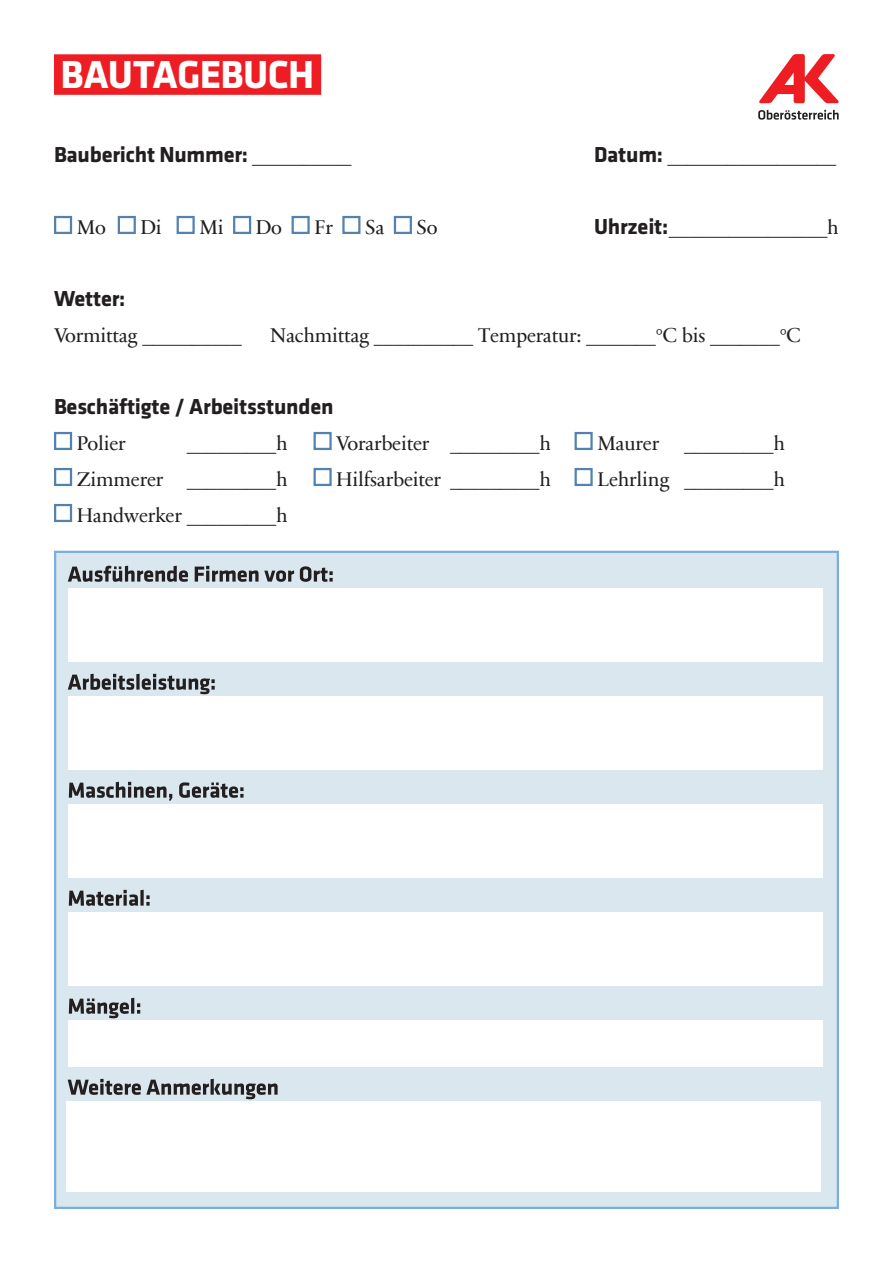
<style>
.page{position:relative;width:893px;height:1263px;background:#fff}
.page>*{position:absolute;margin:0;border:0;box-sizing:border-box;transform-origin:0 0}
.t1{font:700 40.5px "Klavika Basic";letter-spacing:-.015em;color:#fff}
.t2{font:700 22.5px "Klavika Basic";letter-spacing:-.01em;color:#231f20}
.t3{font:20.25px "Sabon Next Com";letter-spacing:-.01em;color:#231f20}
.s1{font-family:"Sabon Next Com";font-weight:400;font-size:20.25px}
.s2{font-family:"Klavika Basic";font-weight:700;font-size:22.5px}
</style>
<div class="page">
<div style="left:54px;top:54px;width:267px;height:41px;background:#ee1d23"></div>
<div style="left:54px;top:216px;width:18px;height:18px;background:#fff;border:2px solid #5482b0"></div>
<div style="left:118px;top:216px;width:18px;height:18px;background:#fff;border:2px solid #5482b0"></div>
<div style="left:177px;top:216px;width:18px;height:18px;background:#fff;border:2px solid #5482b0"></div>
<div style="left:233px;top:216px;width:18px;height:18px;background:#fff;border:2px solid #5482b0"></div>
<div style="left:292px;top:216px;width:18px;height:18px;background:#fff;border:2px solid #5482b0"></div>
<div style="left:342px;top:216px;width:18px;height:18px;background:#fff;border:2px solid #5482b0"></div>
<div style="left:394px;top:216px;width:18px;height:18px;border:2px solid #5482b0"></div>
<div style="left:54px;top:432px;width:18px;height:18px;background:#fff;border:2px solid #5482b0"></div>
<div style="left:314px;top:432px;width:18px;height:18px;background:#fff;border:2px solid #5482b0"></div>
<div style="left:574px;top:432px;width:19px;height:18px;background:#fff;border:2px solid #5482b0"></div>
<div style="left:54px;top:468px;width:18px;height:18px;background:#fff;border:2px solid #5482b0"></div>
<div style="left:314px;top:468px;width:18px;height:18px;background:#fff;border:2px solid #5482b0"></div>
<div style="left:574px;top:468px;width:19px;height:18px;background:#fff;border:2px solid #5482b0"></div>
<div style="left:54px;top:504px;width:18px;height:18px;background:#fff;border:2px solid #5482b0"></div>
<div style="left:54px;top:551px;width:785px;height:658px;background:#dae7ee;border:2px solid #79aede"></div>
<svg style="left:68px;top:1079px;width:210px;height:20px"></svg>
<svg style="left:69px;top:998px;width:71px;height:20px"></svg>
<svg style="left:69px;top:890px;width:81px;height:16px"></svg>
<svg style="left:69px;top:782px;width:174px;height:19px"></svg>
<svg style="left:68px;top:674px;width:147px;height:20px"></svg>
<svg style="left:68px;top:566px;width:265px;height:16px"></svg>
<div style="left:68px;top:588px;width:754px;height:74px;background:#fff"></div>
<div style="left:68px;top:696px;width:754px;height:74px;background:#fff"></div>
<div style="left:68px;top:804px;width:754px;height:74px;background:#fff"></div>
<div style="left:68px;top:912px;width:754px;height:74px;background:#fff"></div>
<div style="left:68px;top:1020px;width:754px;height:47px;background:#fff"></div>
<div style="left:67px;top:1101px;width:754px;height:91px;background:#fff"></div>
<svg style="left:759px;top:54px;width:80px;height:49px"></svg>
<svg style="left:758px;top:110px;width:81px;height:10px"></svg>
<h1 class="t1" style="left:60px;top:46px;width:255px">BAUTAGEBUCH</h1>
<p class="t2" style="left:54px;top:138px;width:299px">Baubericht Nummer: <span class="s1">__________</span></p>
<p class="t3" style="left:594px;top:139px;width:244px"><span class="s2">Datum:</span> _________________</p>
<p class="t3" style="left:77px;top:211px;width:31px">Mo</p>
<p class="t3" style="left:141px;top:211px;width:23px">Di</p>
<p class="t3" style="left:199px;top:211px;width:26px">Mi</p>
<p class="t3" style="left:256px;top:211px;width:28px">Do</p>
<p class="t3" style="left:314px;top:211px;width:20px">Fr</p>
<p class="t3" style="left:365px;top:211px;width:21px">Sa</p>
<p class="t3" style="left:417px;top:211px;width:22px">So</p>
<p class="t3" style="left:594px;top:211px;width:246px"><span class="s2">Uhrzeit:</span> ________________h</p>
<p class="t2" style="left:54px;top:282px;width:73px">Wetter:</p>
<p class="t3" style="left:54px;top:319px;width:189px">Vormittag __________</p>
<p class="t3" style="left:270px;top:319px;width:532px">Nachmittag __________ Temperatur: _______°C bis _______°C</p>
<p class="t2" style="left:54px;top:390px;width:281px">Beschäftigte / Arbeitsstunden</p>
<p class="t3" style="left:77px;top:427px;width:50px">Polier</p>
<p class="t3" style="left:187px;top:427px;width:102px">_________h</p>
<p class="t3" style="left:336px;top:427px;width:216px">Vorarbeiter _________h</p>
<p class="t3" style="left:597px;top:427px;width:189px">Maurer _________h</p>
<p class="t3" style="left:77px;top:463px;width:212px">Zimmerer _________h</p>
<p class="t3" style="left:336px;top:463px;width:216px">Hilfsarbeiter _________h</p>
<p class="t3" style="left:597px;top:463px;width:189px">Lehrling _________h</p>
<p class="t3" style="left:77px;top:499px;width:212px">Handwerker _________h</p>
</div>
